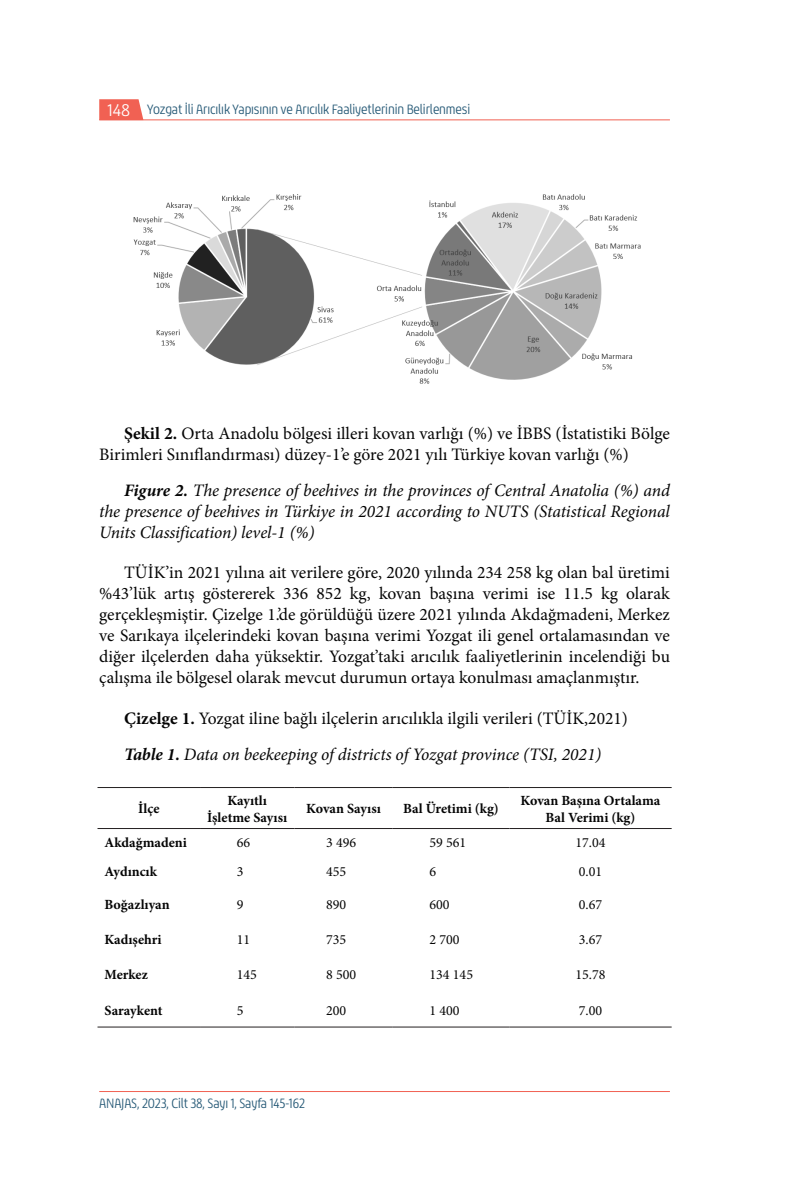
<style>
.page{position:relative;width:794px;height:1191px;background:#fff}
.page>*{position:absolute;margin:0;border:0;box-sizing:border-box;transform-origin:0 0}
.Anan_Metin{font:17.5px/21px "Minion Pro";color:#050505}
.Anan_Metin-2{font:italic 17.5px/21px "Minion Pro";letter-spacing:-.005em;color:#050505;text-align:justify}
.t1{font:700 14px/16.8px "Minion Pro";color:#050505;text-align:center}
.t2{font:14px "Chypre Con Boo";letter-spacing:-.01em;color:#275a77}
.t3{font:14px "Minion Pro";color:#050505}
.s1{font-family:"Chypre Nor Boo";font-size:17.5px;color:#fff}
.s2{font-weight:700}
</style>
<div class="page">
<hr style="left:99px;top:1091px;width:571px;height:1px;background:#f16153">
<svg style="left:99px;top:99px;width:44px;height:21px"></svg>
<hr style="left:99px;top:120px;width:571px;height:1px;background:#f16153">
<hr style="left:97px;top:787px;width:103px;height:1px;background:#231f20">
<hr style="left:200px;top:787px;width:94px;height:1px;background:#231f20">
<hr style="left:294px;top:787px;width:99px;height:1px;background:#231f20">
<hr style="left:393px;top:787px;width:116px;height:1px;background:#231f20">
<hr style="left:509px;top:787px;width:162px;height:1px;background:#231f20">
<hr style="left:97px;top:828px;width:103px;height:1px;background:#231f20">
<hr style="left:200px;top:828px;width:94px;height:1px;background:#231f20">
<hr style="left:294px;top:828px;width:99px;height:1px;background:#231f20">
<hr style="left:393px;top:828px;width:116px;height:1px;background:#231f20">
<hr style="left:509px;top:828px;width:162px;height:1px;background:#231f20">
<hr style="left:97px;top:1026px;width:103px;height:1px;background:#231f20">
<hr style="left:200px;top:1026px;width:94px;height:1px;background:#231f20">
<hr style="left:294px;top:1026px;width:99px;height:1px;background:#231f20">
<hr style="left:393px;top:1026px;width:116px;height:1px;background:#231f20">
<hr style="left:509px;top:1026px;width:162px;height:1px;background:#231f20">
<img style="left:133px;top:194px;width:508px;height:190px">
<p class="t2" style="left:108px;top:101px;width:364px"><span class="s1">148</span> Yozgat İli Arıcılık Yapısının ve Arıcılık Faaliyetlerinin Belirlenmesi</p>
<p class="Anan_Metin" style="left:99px;top:423px;width:572px;text-indent:25px"><span class="s2">Şekil 2.</span> Orta Anadolu bölgesi illeri kovan varlığı (%) ve İBBS (İstatistiki Bölge<br>Birimleri Sınıflandırması) düzey-1’e göre 2021 yılı Türkiye kovan varlığı (%)</p>
<p class="Anan_Metin-2" style="left:99px;top:479px;width:572px;text-indent:25px"><span class="s2">Figure 2.</span> The presence of beehives in the provinces of Central Anatolia (%) and the presence of beehives in Türkiye in 2021 according to NUTS (Statistical Regional Units Classification) level-1 (%)</p>
<p class="Anan_Metin" style="left:99px;top:562px;width:572px;text-align:justify;text-indent:25px">TÜİK’in 2021 yılına ait verilere göre, 2020 yılında 234 258 kg olan bal üretimi %43’lük artış göstererek 336 852 kg, kovan başına verimi ise 11.5 kg olarak gerçekleşmiştir. Çizelge 1.’de görüldüğü üzere 2021 yılında Akdağmadeni, Merkez ve Sarıkaya ilçelerindeki kovan başına verimi Yozgat ili genel ortalamasından ve diğer ilçelerden daha yüksektir. Yozgat’taki arıcılık faaliyetlerinin incelendiği bu çalışma ile bölgesel olarak mevcut durumun ortaya konulması amaçlanmıştır.</p>
<p class="Anan_Metin" style="left:124px;top:708px;width:505px"><span class="s2">Çizelge 1.</span> Yozgat iline bağlı ilçelerin arıcılıkla ilgili verileri (TÜİK,2021)</p>
<p class="Anan_Metin-2" style="left:124px;top:744px;width:478px"><span class="s2">Table 1.</span> Data on beekeeping of districts of Yozgat province (TSI, 2021)</p>
<p class="t1" style="left:138px;top:800px;width:23px">İlçe</p>
<p class="t1" style="left:207px;top:791px;width:81px">Kayıtlı<br>İşletme Sayısı</p>
<p class="t1" style="left:306px;top:800px;width:76px">Kovan Sayısı</p>
<p class="t1" style="left:403px;top:800px;width:97px">Bal Üretimi (kg)</p>
<p class="t1" style="left:520px;top:791px;width:141px">Kovan Başına Ortalama<br>Bal Verimi (kg)</p>
<p class="t1" style="left:104px;top:834px;width:84px">Akdağmadeni</p>
<p class="t3" style="left:237px;top:833px;width:15px">66</p>
<p class="t3" style="left:326px;top:833px;width:32px">3 496</p>
<p class="t3" style="left:429px;top:833px;width:38px">59 561</p>
<p class="t3" style="left:575px;top:833px;width:32px">17.04</p>
<p class="t1" style="left:104px;top:863px;width:54px">Aydıncık</p>
<p class="t3" style="left:237px;top:862px;width:8px">3</p>
<p class="t3" style="left:326px;top:862px;width:22px">455</p>
<p class="t3" style="left:429px;top:862px;width:8px">6</p>
<p class="t3" style="left:579px;top:862px;width:25px">0.01</p>
<p class="t1" style="left:104px;top:896px;width:67px">Boğazlıyan</p>
<p class="t3" style="left:237px;top:895px;width:8px">9</p>
<p class="t3" style="left:326px;top:895px;width:22px">890</p>
<p class="t3" style="left:429px;top:895px;width:22px">600</p>
<p class="t3" style="left:579px;top:895px;width:25px">0.67</p>
<p class="t1" style="left:104px;top:931px;width:59px">Kadışehri</p>
<p class="t3" style="left:237px;top:930px;width:15px">11</p>
<p class="t3" style="left:326px;top:930px;width:22px">735</p>
<p class="t3" style="left:429px;top:930px;width:32px">2 700</p>
<p class="t3" style="left:579px;top:930px;width:25px">3.67</p>
<p class="t1" style="left:104px;top:966px;width:45px">Merkez</p>
<p class="t3" style="left:237px;top:965px;width:22px">145</p>
<p class="t3" style="left:326px;top:965px;width:32px">8 500</p>
<p class="t3" style="left:429px;top:965px;width:45px">134 145</p>
<p class="t3" style="left:575px;top:965px;width:32px">15.78</p>
<p class="t1" style="left:104px;top:1001px;width:60px">Saraykent</p>
<p class="t3" style="left:237px;top:1000px;width:8px">5</p>
<p class="t3" style="left:326px;top:1000px;width:22px">200</p>
<p class="t3" style="left:429px;top:1000px;width:32px">1 400</p>
<p class="t3" style="left:579px;top:1000px;width:25px">7.00</p>
<p class="t2" style="left:99px;top:1095px;width:207px">ANAJAS, 2023, Cilt 38, Sayı 1, Sayfa 145-162</p>
</div>
